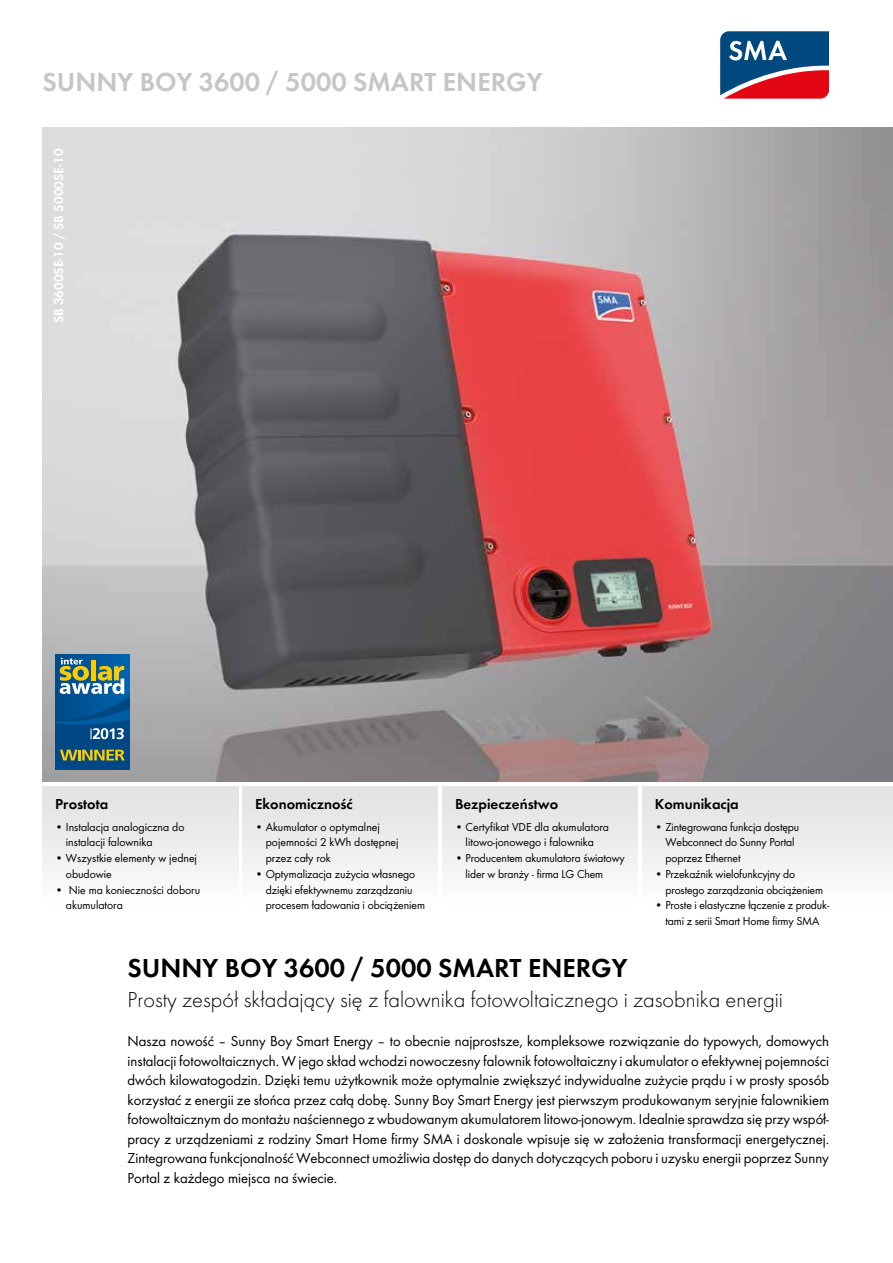
<style>
.page{position:relative;width:893px;height:1263px;background:#fff}
.page>*{position:absolute;margin:0;border:0;box-sizing:border-box;transform-origin:0 0}
.t1{font:600 27px "SMA Futura Global";color:#000}
.t2{font:600 27px "SMA Futura Global";color:#c6c6c6}
.t3{font:22.5px "SMA Futura Global Light";color:#000}
.t4{font:15px/19.5px "SMA Futura Global";color:#000;text-align:justify}
.t5{font:600 15px "SMA Futura Global";color:#000}
.t6{font:600 13.5px "SMA Futura Global";color:#fff}
.t7{font:12px/15.8px "SMA Futura Global";letter-spacing:-.005em;color:#000}
</style>
<div class="page">
<svg style="left:720px;top:31px;width:109px;height:68px;background:#655275"></svg>
<img style="left:43px;top:128px;width:850px;height:654px">
<div style="left:43px;top:787px;width:195px;height:119px;background:linear-gradient(to bottom,#e1e1e1,#fdfdfd)"></div>
<div style="left:242px;top:787px;width:196px;height:119px;background:linear-gradient(to bottom,#e1e1e1,#fdfdfd)"></div>
<div style="left:442px;top:787px;width:196px;height:119px;background:linear-gradient(to bottom,#e1e1e1,#fdfdfd)"></div>
<div style="left:642px;top:787px;width:251px;height:119px;background:linear-gradient(to bottom,#e1e1e1,#fdfdfd)"></div>
<div style="left:55px;top:654px;width:75px;height:116px;background:linear-gradient(to right,#004986,#0065ae)"></div>
<svg style="left:55px;top:658px;width:75px;height:112px;background:#326c86"></svg>
<h1 class="t2" style="left:43px;top:66px;width:502px">SUNNY BOY 3600 / 5000 SMART ENERGY</h1>
<p class="t6" style="left:51px;top:323px;width:176px;rotate:-90deg">SB 3600SE-10 / SB 5000SE-10</p>
<p class="t5" style="left:55px;top:795px;width:55px">Prostota</p>
<p class="t7" style="left:66px;top:819px;width:120px;text-indent:-11px">• Instalacja analogiczna do instalacji falownika</p>
<p class="t7" style="left:66px;top:850px;width:133px;text-indent:-11px">• Wszystkie elementy w jednej obudowie</p>
<p class="t7" style="left:66px;top:882px;width:136px;text-indent:-11px">• Nie ma konieczności doboru akumulatora</p>
<p class="t5" style="left:255px;top:795px;width:99px">Ekonomiczność</p>
<p class="t7" style="left:266px;top:819px;width:134px;text-indent:-11px">• Akumulator o optymalnej pojemności 2 kWh dostępnej przez cały rok</p>
<p class="t7" style="left:266px;top:866px;width:161px;text-indent:-11px">• Optymalizacja zużycia własnego dzięki efektywnemu zarządzaniu procesem ładowania i obciążeniem</p>
<p class="t5" style="left:455px;top:795px;width:105px">Bezpieczeństwo</p>
<p class="t7" style="left:455px;top:819px;width:156px;text-align:center">• Certyfikat VDE dla akumulatora litowo-jonowego i falownika</p>
<p class="t7" style="left:466px;top:850px;width:161px;text-indent:-11px">• Producentem akumulatora światowy lider w branży - firma LG Chem</p>
<p class="t5" style="left:655px;top:795px;width:85px">Komunikacja</p>
<p class="t7" style="left:665px;top:819px;width:135px;text-indent:-11px">• Zintegrowana funkcja dostępu<br>Webconnect do Sunny Portal poprzez Ethernet</p>
<p class="t7" style="left:665px;top:866px;width:159px;text-indent:-11px">• Przekaźnik wielofunkcyjny do prostego zarządzania obciążeniem</p>
<p class="t7" style="left:655px;top:897px;width:176px;text-align:center">• Proste i elastyczne łączenie z produk&shy;tami z serii Smart Home firmy SMA</p>
<h1 class="t1" style="left:128px;top:952px;width:502px">SUNNY BOY 3600 / 5000 SMART ENERGY</h1>
<h2 class="t3" style="left:128px;top:986px;width:657px">Prosty zespół składający się z falownika fotowoltaicznego i zasobnika energii</h2>
<p class="t4" style="left:128px;top:1031px;width:703px">Nasza nowość – Sunny Boy Smart Energy – to obecnie najprostsze, kompleksowe rozwiązanie do typowych, domowych instalacji fotowoltaicznych. W jego skład wchodzi nowoczesny falownik fotowoltaiczny i akumulator o efektywnej pojemności dwóch kilowatogodzin. Dzięki temu użytkownik może optymalnie zwiększyć indywidualne zużycie prądu i w prosty sposób korzystać z energii ze słońca przez całą dobę. Sunny Boy Smart Energy jest pierwszym produkowanym seryjnie falownikiem fotowoltaicznym do montażu naściennego z wbudowanym akumulatorem litowo-jonowym. Idealnie sprawdza się przy współ&shy;pracy z urządzeniami z rodziny Smart Home firmy SMA i doskonale wpisuje się w założenia transformacji energetycznej.<br>Zintegrowana funkcjonalność Webconnect umożliwia dostęp do danych dotyczących poboru i uzysku energii poprzez Sunny Portal z każdego miejsca na świecie.</p>
</div>
